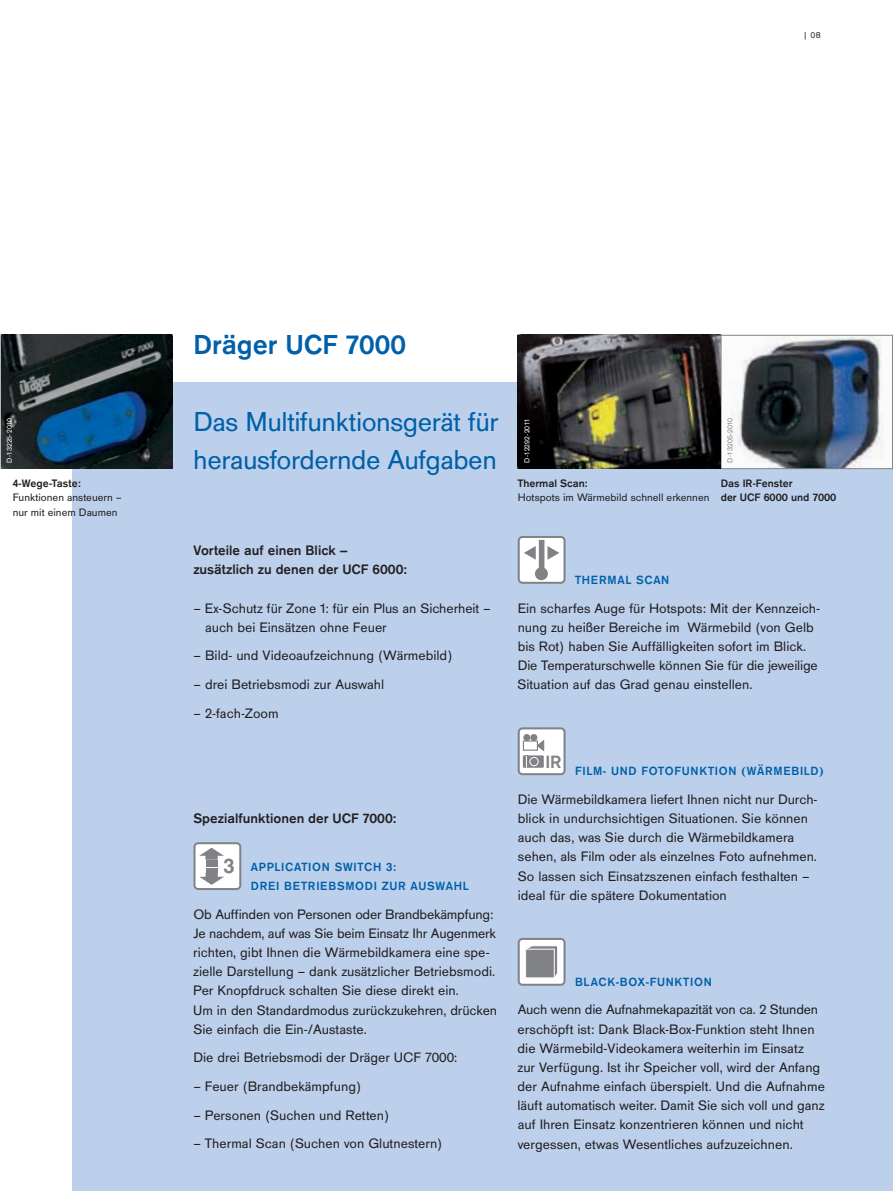
<style>
.page{position:relative;width:893px;height:1191px;background:#fff}
.page>*{position:absolute;margin:0;border:0;box-sizing:border-box;transform-origin:0 0}
.t1{font:28.5px/38.2px "Draeger San";letter-spacing:-.015em;color:#0060a9}
.t2{font:700 28.5px "Draeger San";color:#0060a9}
.t3{font:700 20.25px "Helvetica";color:#808285}
.t4{font:700 18.45px "Draeger San";color:#808285}
.t5{font:14.25px/19.2px "Draeger San";color:#231f20}
.t6{font:700 14.25px/19.2px "Draeger San";color:#231f20}
.t7{font:700 12.3px/19.2px "Draeger San";letter-spacing:.055em;color:#0060a9}
.t8{font:11.25px/14.2px "Draeger San";color:#231f20}
.t9{font:700 11.25px/14.2px "Draeger San";color:#231f20}
.t10{font:9px "Draeger San Tab";color:#231f20}
.t11{font:7.5px "Draeger San";letter-spacing:.025em;color:#fff}
.t12{font:7.5px "Draeger San";letter-spacing:.025em;color:#808285}
</style>
<div class="page">
<div style="left:72px;top:383px;width:821px;height:808px;background:#bcd0ec"></div>
<img style="left:1px;top:335px;width:171px;height:134px">
<svg style="left:721px;top:335px;width:172px;height:134px;background:#6d7782"></svg>
<img style="left:518px;top:335px;width:203px;height:134px">
<svg style="left:193px;top:842px;width:48px;height:48px;background:#d2d3d5"></svg>
<svg style="left:518px;top:727px;width:48px;height:48px;background:#d7d8da"></svg>
<div style="left:530px;top:734px;width:7px;height:7px;background:#808285;border-radius:50%"></div>
<div style="left:523px;top:734px;width:7px;height:7px;background:#808285;border-radius:50%"></div>
<svg style="left:518px;top:938px;width:48px;height:47px"></svg>
<div style="left:526px;top:949px;width:28px;height:29px;background:#808285"></div>
<div style="left:525px;top:948px;width:30px;height:30px;border:1px solid #fff"></div>
<svg style="left:518px;top:536px;width:48px;height:48px;background:#d1d2d4"></svg>
<h1 class="t2" style="left:193px;top:333px;width:214px">Dräger UCF 7000</h1>
<p class="t10" style="left:803px;top:32px;width:19px">| 08</p>
<h1 class="t1" style="left:193px;top:404px;width:307px">Das Multifunktionsgerät für herausfordernde Aufgaben</h1>
<p class="t11" style="left:6px;top:462px;width:46px;rotate:-90deg">D-13225-2010</p>
<p class="t11" style="left:524px;top:462px;width:45px;rotate:-90deg">D-12292-2011</p>
<p class="t12" style="left:727px;top:462px;width:46px;rotate:-90deg">D-13205-2010</p>
<p class="t9" style="left:518px;top:477px;width:72px">Thermal Scan:</p>
<p class="t8" style="left:518px;top:491px;width:193px">Hotspots im Wärmebild schnell erkennen</p>
<p class="t9" style="left:13px;top:477px;width:70px">4-Wege-Taste:</p>
<p class="t8" style="left:13px;top:491px;width:111px">Funktionen ansteuern – nur mit einem Daumen</p>
<p class="t9" style="left:721px;top:477px;width:117px">Das IR-Fenster<br>der UCF 6000 und 7000</p>
<p class="t6" style="left:193px;top:541px;width:215px">Vorteile auf einen Blick – zusätzlich zu denen der UCF 6000:</p>
<p class="t5" style="left:205px;top:599px;width:287px;text-indent:-12px">– Ex-Schutz für Zone 1: für ein Plus an Sicherheit – auch bei Einsätzen ohne Feuer</p>
<p class="t5" style="left:194px;top:647px;width:260px">– Bild- und Videoaufzeichnung (Wärmebild)</p>
<p class="t5" style="left:194px;top:676px;width:192px">– drei Betriebsmodi zur Auswahl</p>
<p class="t5" style="left:194px;top:704px;width:87px">– 2-fach-Zoom</p>
<p class="t6" style="left:193px;top:809px;width:205px">Spezialfunktionen der UCF 7000:</p>
<h2 class="t3" style="left:224px;top:858px;width:13px">3</h2>
<p class="t7" style="left:251px;top:858px;width:219px">APPLICATION SWITCH 3:<br>DREI BETRIEBSMODI ZUR AUSWAHL</p>
<p class="t5" style="left:193px;top:905px;width:305px">Ob Auffinden von Personen oder Brandbekämpfung:<br>Je nachdem, auf was Sie beim Einsatz Ihr Augenmerk richten, gibt Ihnen die Wärmebildkamera eine spe&shy;zielle Darstellung – dank zusätzlicher Betriebsmodi.<br>Per Knopfdruck schalten Sie diese direkt ein.<br>Um in den Standardmodus zurückzukehren, drücken Sie einfach die Ein-/Austaste.</p>
<p class="t5" style="left:193px;top:1049px;width:265px">Die drei Betriebsmodi der Dräger UCF 7000:</p>
<p class="t5" style="left:193px;top:1078px;width:169px">– Feuer (Brandbekämpfung)</p>
<p class="t5" style="left:193px;top:1106px;width:197px">– Personen (Suchen und Retten)</p>
<p class="t5" style="left:193px;top:1135px;width:250px">– Thermal Scan (Suchen von Glutnestern)</p>
<p class="t7" style="left:575px;top:571px;width:96px">THERMAL SCAN</p>
<p class="t5" style="left:517px;top:599px;width:304px">Ein scharfes Auge für Hotspots: Mit der Kennzeich&shy;nung zu heißer Bereiche im Wärmebild (von Gelb bis Rot) haben Sie Auffälligkeiten sofort im Blick.<br>Die Temperaturschwelle können Sie für die jeweilige Situation auf das Grad genau einstellen.</p>
<p class="t4" style="left:545px;top:754px;width:18px">IR</p>
<p class="t7" style="left:575px;top:762px;width:250px">FILM- UND FOTOFUNKTION (WÄRMEBILD)</p>
<p class="t5" style="left:518px;top:791px;width:301px">Die Wärmebildkamera liefert Ihnen nicht nur Durch&shy;blick in undurchsichtigen Situationen. Sie können auch das, was Sie durch die Wärmebildkamera sehen, als Film oder als einzelnes Foto aufnehmen.<br>So lassen sich Einsatzszenen einfach festhalten – ideal für die spätere Dokumentation</p>
<p class="t7" style="left:575px;top:972px;width:138px">BLACK-BOX-FUNKTION</p>
<p class="t5" style="left:518px;top:1001px;width:309px">Auch wenn die Aufnahmekapazität von ca. 2 Stunden erschöpft ist: Dank Black-Box-Funktion steht Ihnen die Wärmebild-Videokamera weiterhin im Einsatz zur Verfügung. Ist ihr Speicher voll, wird der Anfang der Aufnahme einfach überspielt. Und die Aufnahme läuft automatisch weiter. Damit Sie sich voll und ganz auf Ihren Einsatz konzentrieren können und nicht vergessen, etwas Wesentliches aufzuzeichnen.</p>
</div>
